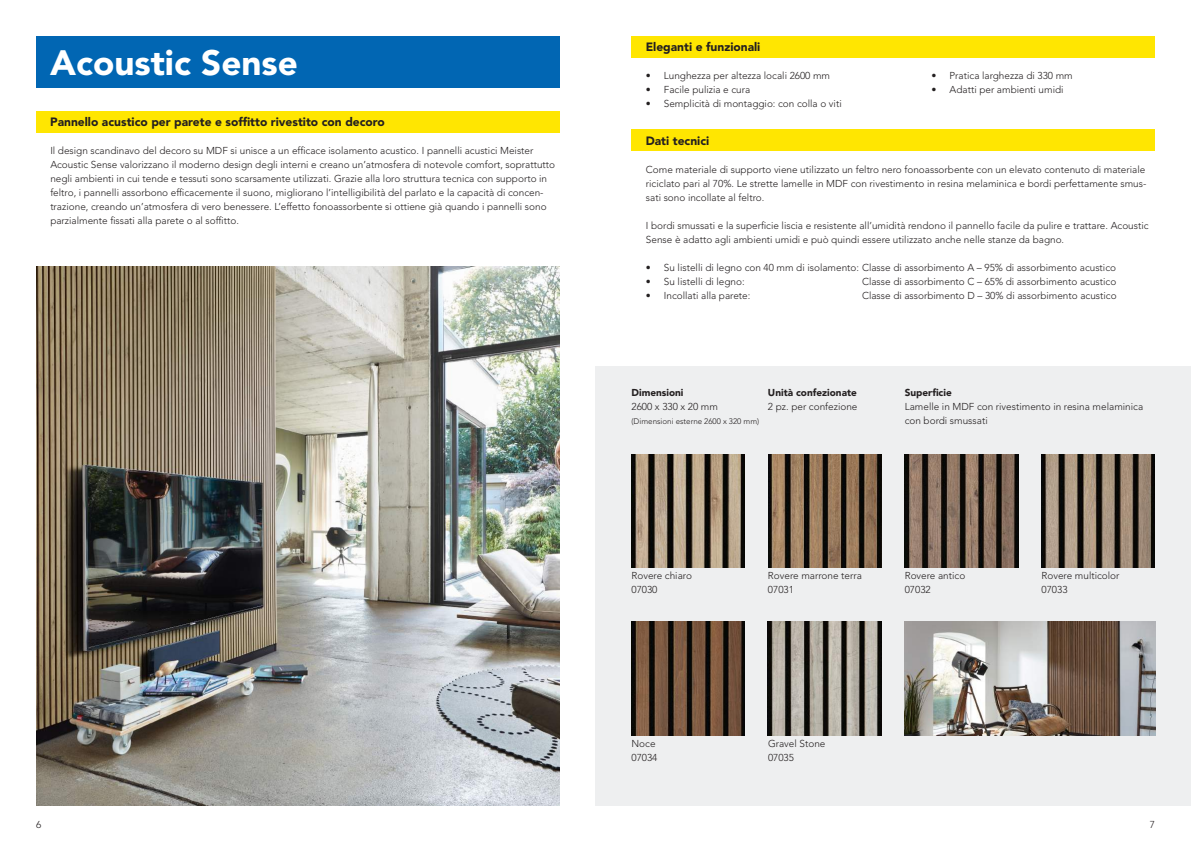
<style>
.page{position:relative;width:1191px;height:842px;background:#fff}
.page>*{position:absolute;margin:0;border:0;box-sizing:border-box;transform-origin:0 0}
.t1{font:900 35px "Avenir LT Std";color:#fff}
.t2{font:900 12px "Avenir LT Std";color:#231f20}
.t3{font:300 10px/14px "Avenir LT Std";color:#231f20}
.t4{font:900 10px "Avenir LT Std";color:#231f20}
.t5{font:300 8px "Avenir LT Std";color:#231f20}
</style>
<div class="page">
<img style="left:36px;top:267px;width:523px;height:539px">
<div style="left:595px;top:367px;width:596px;height:439px;background:#eeeff0"></div>
<img style="left:631px;top:454px;width:114px;height:114px">
<img style="left:768px;top:454px;width:113px;height:114px">
<img style="left:904px;top:454px;width:114px;height:114px">
<img style="left:1041px;top:454px;width:114px;height:114px">
<img style="left:631px;top:622px;width:114px;height:113px">
<img style="left:904px;top:622px;width:251px;height:113px">
<img style="left:768px;top:622px;width:113px;height:113px">
<div style="left:36px;top:36px;width:523px;height:51px;background:#0166b3"></div>
<div style="left:631px;top:130px;width:524px;height:21px;background:#ffe601"></div>
<div style="left:36px;top:111px;width:523px;height:21px;background:#ffe601"></div>
<div style="left:631px;top:36px;width:524px;height:21px;background:#ffe601"></div>
<h1 class="t1" style="left:50px;top:41px;width:249px">Acoustic Sense</h1>
<p class="t2" style="left:50px;top:115px;width:336px">Pannello acustico per parete e soffitto rivestito con decoro</p>
<p class="t3" style="left:50px;top:144px;width:506px">Il design scandinavo del decoro su MDF si unisce a un efficace isolamento acustico. I pannelli acustici Meister Acoustic Sense valorizzano il moderno design degli interni e creano un’atmosfera di notevole comfort, soprattutto negli ambienti in cui tende e tessuti sono scarsamente utilizzati. Grazie alla loro struttura tecnica con supporto in feltro, i pannelli assorbono efficacemente il suono, migliorano l’intelligibilità del parlato e la capacità di concen&shy;trazione, creando un’atmosfera di vero benessere. L’effetto fonoassorbente si ottiene già quando i pannelli sono parzialmente fissati alla parete o al soffitto.</p>
<p class="t2" style="left:645px;top:40px;width:116px">Eleganti e funzionali</p>
<p class="t3" style="left:646px;top:69px;width:186px">• Lunghezza per altezza locali 2600 mm</p>
<p class="t3" style="left:646px;top:83px;width:106px">• Facile pulizia e cura</p>
<p class="t3" style="left:646px;top:97px;width:197px">• Semplicità di montaggio: con colla o viti</p>
<p class="t2" style="left:645px;top:133px;width:65px">Dati tecnici</p>
<p class="t3" style="left:931px;top:69px;width:143px">• Pratica larghezza di 330 mm</p>
<p class="t3" style="left:931px;top:83px;width:134px">• Adatti per ambienti umidi</p>
<p class="t3" style="left:646px;top:162px;width:502px;text-align:justify">Come materiale di supporto viene utilizzato un feltro nero fonoassorbente con un elevato contenuto di materiale riciclato pari al 70%. Le strette lamelle in MDF con rivestimento in resina melaminica e bordi perfettamente smus&shy;sati sono incollate al feltro.</p>
<p class="t3" style="left:646px;top:218px;width:504px">I bordi smussati e la superficie liscia e resistente all’umidità rendono il pannello facile da pulire e trattare. Acoustic<br>Sense è adatto agli ambienti umidi e può quindi essere utilizzato anche nelle stanze da bagno.</p>
<p class="t3" style="left:646px;top:260px;width:472px">• Su listelli di legno con 40 mm di isolamento: Classe di assorbimento A – 95% di assorbimento acustico</p>
<p class="t3" style="left:646px;top:274px;width:100px">• Su listelli di legno:</p>
<p class="t3" style="left:862px;top:274px;width:256px">Classe di assorbimento C – 65% di assorbimento acustico</p>
<p class="t3" style="left:646px;top:288px;width:106px">• Incollati alla parete:</p>
<p class="t3" style="left:862px;top:288px;width:256px">Classe di assorbimento D – 30% di assorbimento acustico</p>
<p class="t4" style="left:631px;top:386px;width:54px">Dimensioni</p>
<p class="t3" style="left:631px;top:399px;width:88px">2600 x 330 x 20 mm</p>
<p class="t5" style="left:631px;top:416px;width:129px">(Dimensioni esterne 2600 x 320 mm)</p>
<p class="t4" style="left:768px;top:386px;width:90px">Unità confezionate</p>
<p class="t3" style="left:768px;top:399px;width:91px">2 pz. per confezione</p>
<p class="t4" style="left:904px;top:386px;width:49px">Superficie</p>
<p class="t3" style="left:904px;top:399px;width:240px">Lamelle in MDF con rivestimento in resina melaminica con bordi smussati</p>
<p class="t3" style="left:631px;top:569px;width:62px">Rovere chiaro<br>07030</p>
<p class="t3" style="left:768px;top:569px;width:95px">Rovere marrone terra<br>07031</p>
<p class="t3" style="left:904px;top:569px;width:62px">Rovere antico<br>07032</p>
<p class="t3" style="left:1041px;top:569px;width:79px">Rovere multicolor<br>07033</p>
<p class="t3" style="left:631px;top:736px;width:27px">Noce<br>07034</p>
<p class="t3" style="left:768px;top:736px;width:59px">Gravel Stone<br>07035</p>
<p class="t3" style="left:36px;top:817px;width:7px">6</p>
<p class="t3" style="left:1149px;top:817px;width:7px">7</p>
</div>
